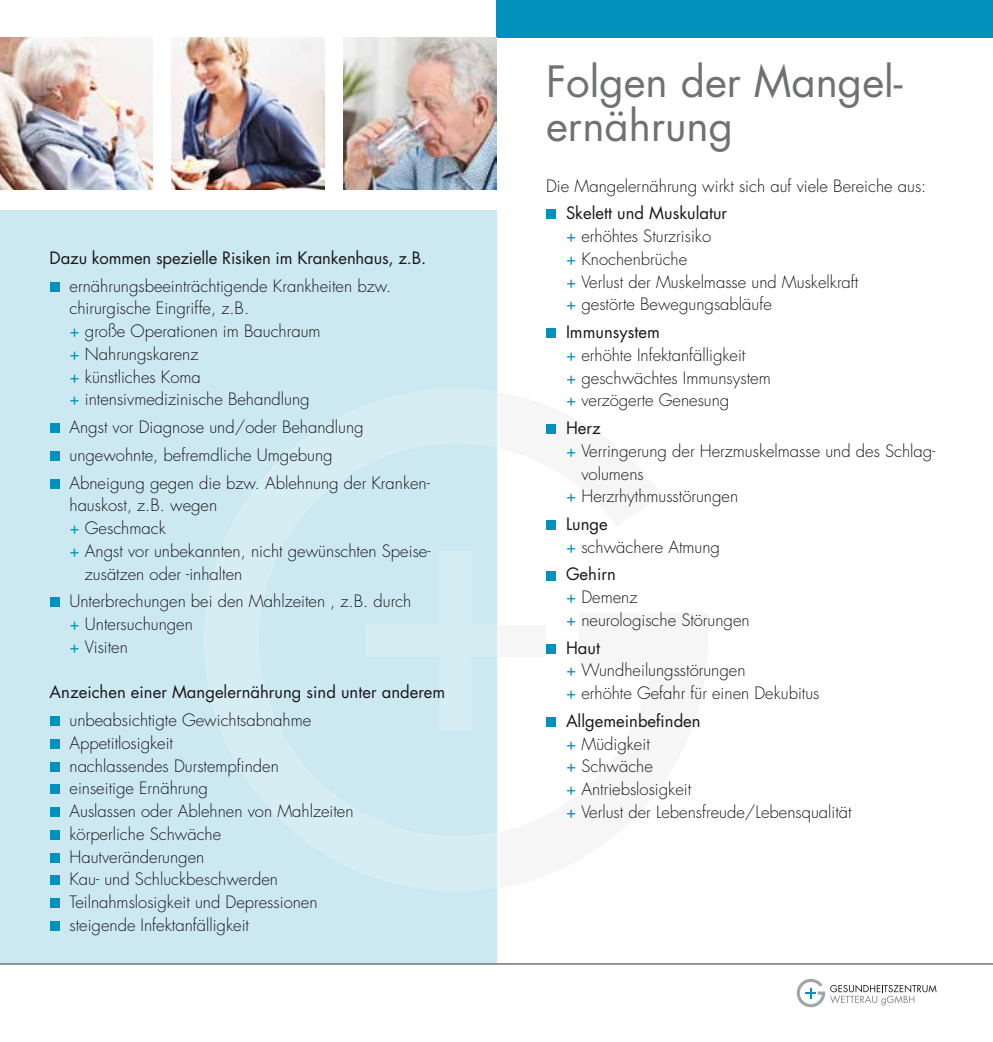
<style>
.page{position:relative;width:993px;height:1042px;background:#fff}
.page>*{position:absolute;margin:0;border:0;box-sizing:border-box;transform-origin:0 0}
.t1{font:42px/43.8px "Futura LT";color:#707172}
.t2{font:300 16.62px/22.8px "Futura LT";color:#1a171c}
.t3{font:16.62px "Futura LT";color:#1a171c}
.s1{font-weight:400;color:#0092bc}
.s2{font-weight:400}
</style>
<div class="page">
<svg style="left:496px;top:388px;width:60px;height:504px"></svg>
<div style="left:496px;top:625px;width:49px;height:32px;background:#f6f6f6"></div>
<div style="left:0;top:210px;width:496px;height:754px;background:#cce9f2"></div>
<div style="left:496px;top:0;width:496px;height:37px;background:#0092bc"></div>
<hr style="left:0;top:963px;width:992px;height:2px;background:#87888a">
<div style="left:50px;top:282px;width:10px;height:10px;background:#0092bc"></div>
<div style="left:50px;top:423px;width:10px;height:10px;background:#0092bc"></div>
<div style="left:50px;top:451px;width:10px;height:10px;background:#0092bc"></div>
<div style="left:50px;top:479px;width:10px;height:9px;background:#0092bc"></div>
<div style="left:50px;top:597px;width:10px;height:10px;background:#0092bc"></div>
<div style="left:50px;top:716px;width:10px;height:10px;background:#0092bc"></div>
<div style="left:50px;top:739px;width:10px;height:10px;background:#0092bc"></div>
<div style="left:50px;top:761px;width:10px;height:10px;background:#0092bc"></div>
<div style="left:50px;top:784px;width:10px;height:10px;background:#0092bc"></div>
<div style="left:50px;top:807px;width:10px;height:10px;background:#0092bc"></div>
<div style="left:50px;top:830px;width:10px;height:10px;background:#0092bc"></div>
<div style="left:50px;top:852px;width:10px;height:10px;background:#0092bc"></div>
<div style="left:50px;top:875px;width:10px;height:10px;background:#0092bc"></div>
<div style="left:50px;top:898px;width:10px;height:10px;background:#0092bc"></div>
<div style="left:50px;top:921px;width:10px;height:10px;background:#0092bc"></div>
<svg style="left:796px;top:979px;width:140px;height:28px"></svg>
<div style="left:546px;top:209px;width:10px;height:10px;background:#0092bc"></div>
<div style="left:546px;top:328px;width:10px;height:10px;background:#0092bc"></div>
<div style="left:546px;top:424px;width:10px;height:10px;background:#0092bc"></div>
<div style="left:546px;top:520px;width:10px;height:10px;background:#0092bc"></div>
<div style="left:546px;top:570px;width:10px;height:10px;background:#0092bc"></div>
<div style="left:546px;top:644px;width:10px;height:10px;background:#0092bc"></div>
<div style="left:546px;top:717px;width:10px;height:10px;background:#0092bc"></div>
<img style="left:343px;top:37px;width:153px;height:153px">
<img style="left:0;top:37px;width:153px;height:153px">
<img style="left:172px;top:37px;width:152px;height:153px">
<p class="t3" style="left:50px;top:247px;width:378px">Dazu kommen spezielle Risiken im Krankenhaus, z.B.</p>
<p class="t2" style="left:69px;top:275px;width:323px">ernährungsbeeinträchtigende Krankheiten bzw. chirurgische Eingriffe, z.B.<br><span class="s1">+</span> große Operationen im Bauchraum<br><span class="s1">+</span> Nahrungskarenz<br><span class="s1">+</span> künstliches Koma<br><span class="s1">+</span> intensivmedizinische Behandlung</p>
<p class="t2" style="left:69px;top:414px;width:362px;line-height:27.7px">Angst vor Diagnose und/oder Behandlung ungewohnte, befremdliche Umgebung<br>Abneigung gegen die bzw. Ablehnung der Kranken-</p>
<p class="t2" style="left:69px;top:494px;width:149px">hauskost, z.B. wegen</p>
<p class="t2" style="left:69px;top:517px;width:98px"><span class="s1">+</span> Geschmack</p>
<p class="t2" style="left:69px;top:540px;width:362px"><span class="s1">+</span> Angst vor unbekannten, nicht gewünschten Speise-</p>
<p class="t2" style="left:85px;top:563px;width:159px">zusätzen oder -inhalten</p>
<p class="t2" style="left:69px;top:590px;width:343px">Unterbrechungen bei den Mahlzeiten , z.B. durch <span class="s1">+</span> Untersuchungen<br><span class="s1">+</span> Visiten</p>
<p class="t3" style="left:50px;top:681px;width:397px">Anzeichen einer Mangelernährung sind unter anderem</p>
<p class="t2" style="left:69px;top:709px;width:285px">unbeabsichtigte Gewichtsabnahme<br>Appetitlosigkeit<br>nachlassendes Durstempfinden<br>einseitige Ernährung<br>Auslassen oder Ablehnen von Mahlzeiten körperliche Schwäche<br>Hautveränderungen<br>Kau- und Schluckbeschwerden<br>Teilnahmslosigkeit und Depressionen steigende Infektanfälligkeit</p>
<h1 class="t1" style="left:546px;top:60px;width:357px">Folgen der Mangel&shy;ernährung</h1>
<p class="t2" style="left:546px;top:175px;width:381px">Die Mangelernährung wirkt sich auf viele Bereiche aus:</p>
<p class="t2" style="left:566px;top:202px;width:294px"><span class="s2">Skelett und Muskulatur<br></span><span class="s1">+</span> erhöhtes Sturzrisiko<br><span class="s1">+</span> Knochenbrüche<br><span class="s1">+</span> Verlust der Muskelmasse und Muskelkraft <span class="s1">+</span> gestörte Bewegungsabläufe</p>
<p class="t2" style="left:566px;top:321px;width:206px"><span class="s2">Immunsystem<br></span><span class="s1">+</span> erhöhte Infektanfälligkeit<br><span class="s1">+</span> geschwächtes Immunsystem <span class="s1">+</span> verzögerte Genesung</p>
<p class="t3" style="left:566px;top:417px;width:36px">Herz</p>
<p class="t2" style="left:566px;top:440px;width:371px"><span class="s1">+</span> Verringerung der Herzmuskelmasse und des Schlag-</p>
<p class="t2" style="left:581px;top:462px;width:64px">volumens</p>
<p class="t2" style="left:566px;top:485px;width:174px"><span class="s1">+</span> Herzrhythmusstörungen</p>
<p class="t2" style="left:566px;top:513px;width:155px"><span class="s2">Lunge<br></span><span class="s1">+</span> schwächere Atmung</p>
<p class="t2" style="left:566px;top:563px;width:185px"><span class="s2">Gehirn<br></span><span class="s1">+</span> Demenz<br><span class="s1">+</span> neurologische Störungen</p>
<p class="t2" style="left:566px;top:637px;width:255px"><span class="s2">Haut<br></span><span class="s1">+</span> Wundheilungsstörungen<br><span class="s1">+</span> erhöhte Gefahr für einen Dekubitus</p>
<p class="t2" style="left:566px;top:710px;width:287px"><span class="s2">Allgemeinbefinden<br></span><span class="s1">+</span> Müdigkeit<br><span class="s1">+</span> Schwäche<br><span class="s1">+</span> Antriebslosigkeit<br><span class="s1">+</span> Verlust der Lebensfreude/Lebensqualität</p>
</div>
